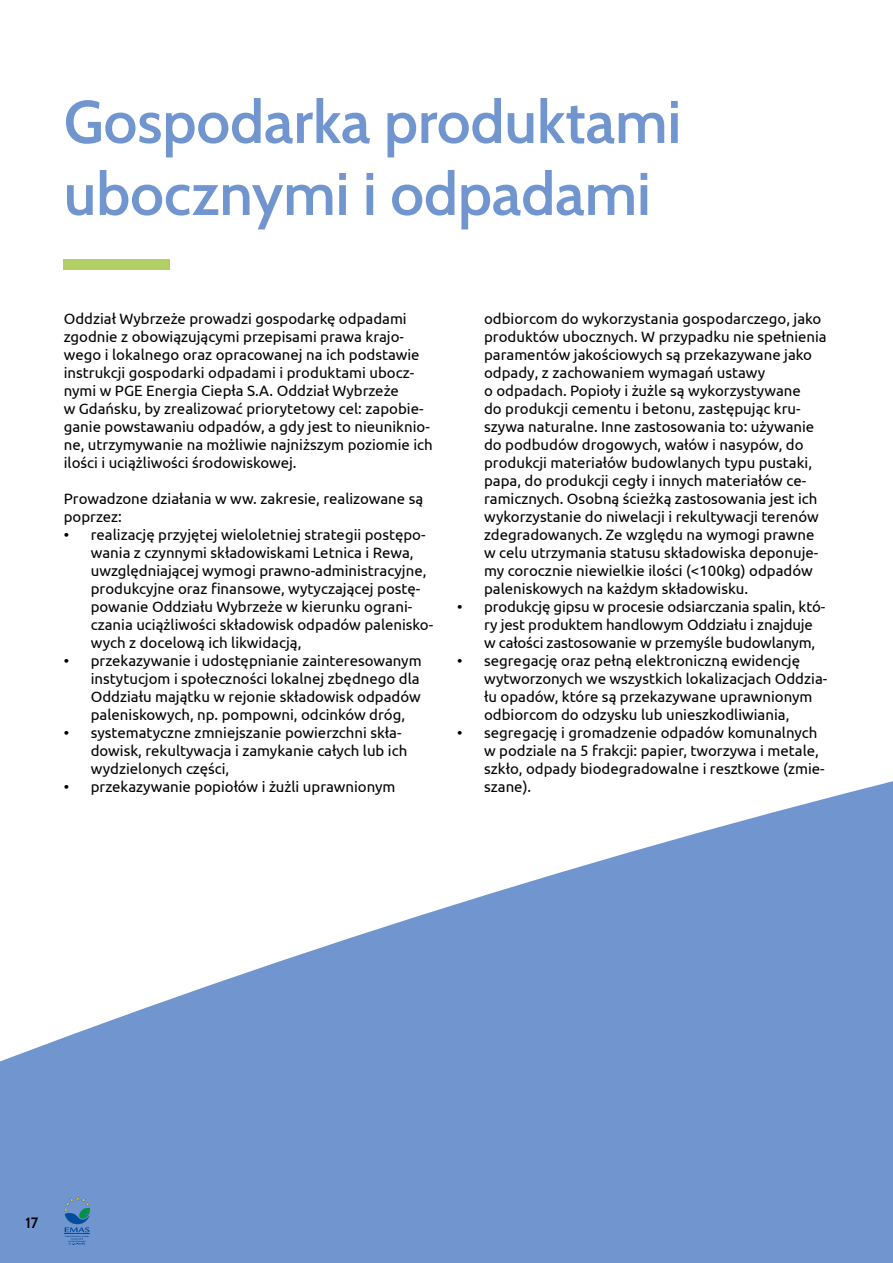
<style>
.page{position:relative;width:893px;height:1263px;background:#fff}
.page>*{position:absolute;margin:0;border:0;box-sizing:border-box;transform-origin:0 0}
.t1{font:600 60px/72px "Cabin";color:#7196cf}
.t2{font:15px/18px "Ubuntu";color:#000}
.t3{font:600 15px "Cabin";color:#000}
</style>
<div class="page">
<svg style="left:347px;top:781px;width:546px;height:158px"></svg>
<svg style="left:0;top:939px;width:893px;height:324px;background:#7b9dd2"></svg>
<svg style="left:63px;top:1196px;width:27px;height:49px"></svg>
<div style="left:64px;top:260px;width:106px;height:10px;background:#b2cf65"></div>
<h1 class="t1" style="left:64px;top:82px;width:619px">Gospodarka produktami ubocznymi i odpadami</h1>
<p class="t2" style="left:64px;top:309px;width:370px">Oddział Wybrzeże prowadzi gospodarkę odpadami zgodnie z obowiązującymi przepisami prawa krajo&shy;wego i lokalnego oraz opracowanej na ich podstawie instrukcji gospodarki odpadami i produktami ubocz&shy;nymi w PGE Energia Ciepła S.A. Oddział Wybrzeże<br>w Gdańsku, by zrealizować priorytetowy cel: zapobie&shy;ganie powstawaniu odpadów, a gdy jest to nieuniknio&shy;ne, utrzymywanie na możliwie najniższym poziomie ich ilości i uciążliwości środowiskowej.</p>
<p class="t2" style="left:64px;top:489px;width:361px">Prowadzone działania w ww. zakresie, realizowane są poprzez:</p>
<p class="t2" style="left:91px;top:525px;width:344px;text-indent:-27px">• realizację przyjętej wieloletniej strategii postępo&shy;wania z czynnymi składowiskami Letnica i Rewa, uwzględniającej wymogi prawno-administracyjne, produkcyjne oraz finansowe, wytyczającej postę&shy;powanie Oddziału Wybrzeże w kierunku ograni&shy;czania uciążliwości składowisk odpadów palenisko&shy;wych z docelową ich likwidacją,</p>
<p class="t2" style="left:91px;top:651px;width:332px;text-indent:-27px">• przekazywanie i udostępnianie zainteresowanym instytucjom i społeczności lokalnej zbędnego dla Oddziału majątku w rejonie składowisk odpadów paleniskowych, np. pompowni, odcinków dróg,</p>
<p class="t2" style="left:91px;top:723px;width:318px;text-indent:-27px">• systematyczne zmniejszanie powierzchni skła&shy;dowisk, rekultywacja i zamykanie całych lub ich wydzielonych części,</p>
<p class="t2" style="left:64px;top:777px;width:333px">• przekazywanie popiołów i żużli uprawnionym</p>
<p class="t2" style="left:484px;top:309px;width:344px">odbiorcom do wykorzystania gospodarczego, jako produktów ubocznych. W przypadku nie spełnienia paramentów jakościowych są przekazywane jako odpady, z zachowaniem wymagań ustawy<br>o odpadach. Popioły i żużle są wykorzystywane<br>do produkcji cementu i betonu, zastępując kru&shy;szywa naturalne. Inne zastosowania to: używanie do podbudów drogowych, wałów i nasypów, do produkcji materiałów budowlanych typu pustaki, papa, do produkcji cegły i innych materiałów ce&shy;ramicznych. Osobną ścieżką zastosowania jest ich wykorzystanie do niwelacji i rekultywacji terenów zdegradowanych. Ze względu na wymogi prawne w celu utrzymania statusu składowiska deponuje&shy;my corocznie niewielkie ilości (&lt;100kg) odpadów paleniskowych na każdym składowisku.</p>
<p class="t2" style="left:484px;top:597px;width:343px;text-indent:-27px">• produkcję gipsu w procesie odsiarczania spalin, któ&shy;ry jest produktem handlowym Oddziału i znajduje w całości zastosowanie w przemyśle budowlanym,</p>
<p class="t2" style="left:484px;top:651px;width:345px;text-indent:-27px">• segregację oraz pełną elektroniczną ewidencję wytworzonych we wszystkich lokalizacjach Oddzia&shy;łu opadów, które są przekazywane uprawnionym odbiorcom do odzysku lub unieszkodliwiania,</p>
<p class="t2" style="left:484px;top:723px;width:342px;text-indent:-27px">• segregację i gromadzenie odpadów komunalnych w podziale na 5 frakcji: papier, tworzywa i metale, szkło, odpady biodegradowalne i resztkowe (zmie&shy;szane).</p>
<p class="t3" style="left:25px;top:1210px;width:14px">17</p>
</div>
